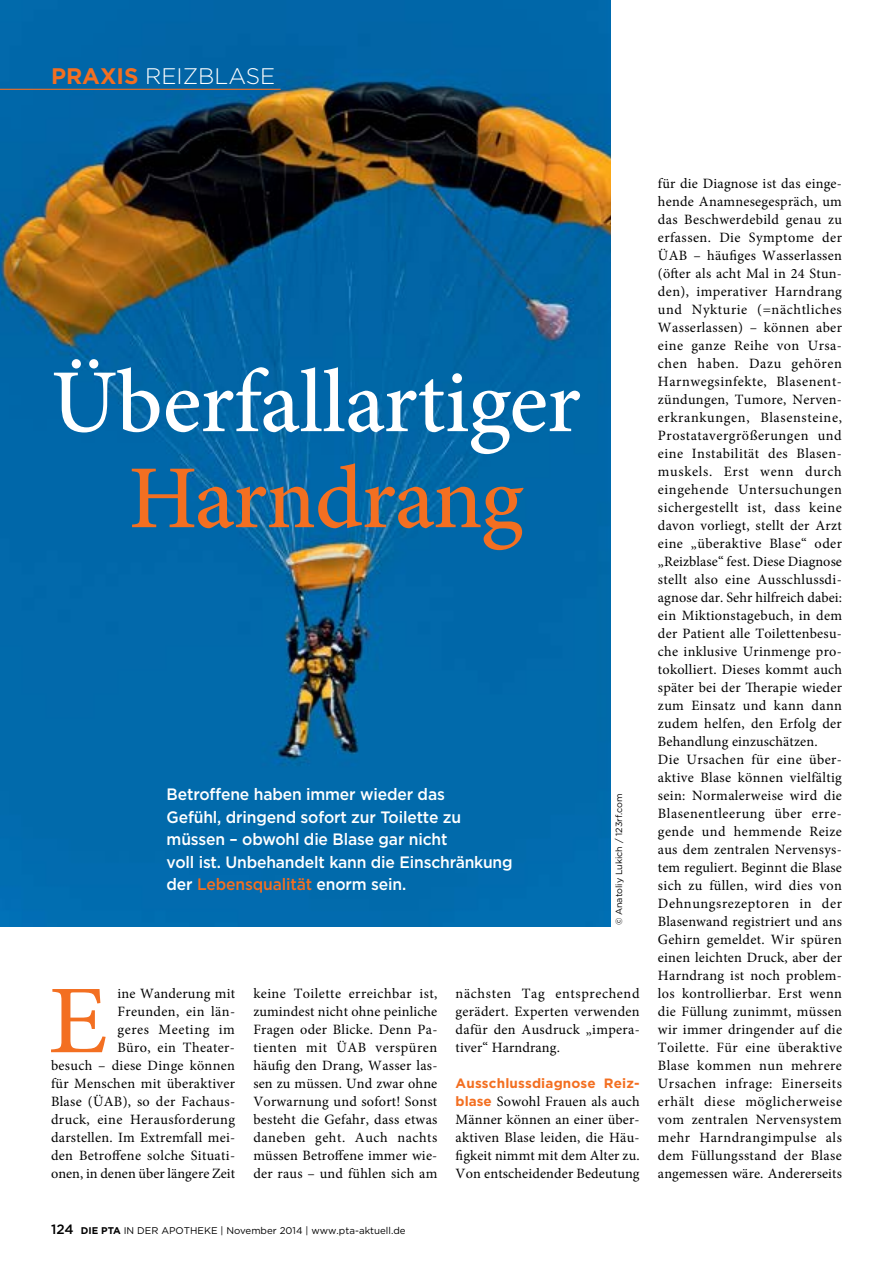
<style>
.page{position:relative;width:893px;height:1263px;background:#fff}
.page>*{position:absolute;margin:0;border:0;box-sizing:border-box;transform-origin:0 0}
.t1{font:97.2px "Minion Pro";color:#f36f21;scale:1.09 1}
.t2{font:500 90px "Minion Pro";letter-spacing:-.005em;color:#fff}
.t3{font:500 90px "Minion Pro";letter-spacing:-.015em;color:#f36f21}
.t4{font:300 22.5px "Gotham";color:#fff}
.t5{font:500 16.5px/22.5px "Gotham";letter-spacing:-.01em;color:#fff;scale:.95 1}
.t6{font:14.25px/18px "Minion Pro";letter-spacing:.025em;color:#000;text-align:justify}
.t7{font:700 13.5px "Gotham";letter-spacing:.01em;color:#f36f21}
.t8{font:9.75px "Gotham";color:#000}
.t9{font:9px "Gotham";color:#000}
.s1{font-weight:700;color:#f36f21}
.s2{color:#f36f21}
.s3{font-family:"Gotham";font-weight:700;font-size:13.5px;color:#f36f21}
.s4{font-weight:500;font-size:13.5px}
.s5{font-weight:700}
</style>
<div class="page">
<img style="left:0;top:0;width:611px;height:926px">
<hr style="left:0;top:89px;width:281px;height:1px;background:#f36f21">
<h3 class="t4" style="left:51px;top:62px;width:226px"><span class="s1">PRAXIS</span> REIZBLASE</h3>
<h2 class="t2" style="left:51px;top:342px;width:531px">Überfallartiger</h2>
<h2 class="t3" style="left:128px;top:438px;width:397px">Harndrang</h2>
<p class="t5" style="left:167px;top:783px;width:366px">Betroffene haben immer wieder das<br>Gefühl, dringend sofort zur Toilette zu müssen – obwohl die Blase gar nicht<br>voll ist. Unbehandelt kann die Einschränkung der <span class="s2">Lebensqualität</span> enorm sein.</p>
<p class="t9" style="left:613px;top:925px;width:134px;rotate:-90deg">© Anatoliy Lukich / 123rf.com</p>
<p class="t6" style="left:51px;top:985px;width:186px;text-align:right">ine Wanderung mit<br>Freunden, ein län-<br>geres Meeting im<br>Büro, ein Theater-<br>besuch – diese Dinge können für Menschen mit überaktiver<br>Blase (ÜAB), so der Fachaus&shy;druck, eine Herausforderung darstellen. Im Extremfall mei&shy;den Betroffene solche Situati&shy;onen, in denen über längere Zeit</p>
<p class="t6" style="left:253px;top:985px;width:186px">keine Toilette erreichbar ist, zumindest nicht ohne peinliche Fragen oder Blicke. Denn Pa&shy;tienten mit ÜAB verspüren häufig den Drang, Wasser las&shy;sen zu müssen. Und zwar ohne Vorwarnung und sofort! Sonst besteht die Gefahr, dass etwas daneben geht. Auch nachts müssen Betroffene immer wie&shy;der raus – und fühlen sich am</p>
<p class="t6" style="left:456px;top:985px;width:186px">nächsten Tag entsprechend gerädert. Experten verwenden dafür den Ausdruck „impera&shy;tiver“ Harndrang.</p>
<h1 class="t1" style="left:48px;top:956px;width:57px">E</h1>
<p class="t7" style="left:456px;top:1074px;width:186px">Ausschlussdiagnose Reiz-</p>
<p class="t6" style="left:456px;top:1093px;width:186px"><span class="s3">blase</span> Sowohl Frauen als auch Männer können an einer über&shy;aktiven Blase leiden, die Häu&shy;figkeit nimmt mit dem Alter zu.<br>Von entscheidender Bedeutung</p>
<p class="t8" style="left:51px;top:1224px;width:356px"><span class="s4">124</span> <span class="s5">DIE PTA</span> IN DER APOTHEKE | November 2014 | www.pta-aktuell.de</p>
<p class="t6" style="left:658px;top:175px;width:186px;text-align:left">für die Diagnose ist das einge&shy;hende Anamnesegespräch, um das Beschwerdebild genau zu erfassen. Die Symptome der<br>ÜAB – häufiges Wasserlassen (öfter als acht Mal in 24 Stun&shy;den), imperativer Harndrang und Nykturie (=nächtliches<br>Wasserlassen) – können aber eine ganze Reihe von Ursa&shy;chen haben. Dazu gehören<br>Harnwegsinfekte, Blasenent&shy;zündungen, Tumore, Nerven&shy;erkrankungen, Blasensteine,<br>Prostatavergrößerungen und eine Instabilität des Blasen&shy;muskels. Erst wenn durch eingehende Untersuchungen sichergestellt ist, dass keine davon vorliegt, stellt der Arzt eine „überaktive Blase“ oder „Reizblase“ fest. Diese Diagnose stellt also eine Ausschlussdi&shy;agnose dar. Sehr hilfreich dabei: ein Miktionstagebuch, in dem der Patient alle Toilettenbesu&shy;che inklusive Urinmenge pro&shy;tokolliert. Dieses kommt auch später bei der Therapie wieder zum Einsatz und kann dann zudem helfen, den Erfolg der<br>Behandlung einzuschätzen.<br>Die Ursachen für eine über&shy;aktive Blase können vielfältig sein: Normalerweise wird die<br>Blasenentleerung über erre&shy;gende und hemmende Reize aus dem zentralen Nervensys&shy;tem reguliert. Beginnt die Blase sich zu füllen, wird dies von<br>Dehnungsrezeptoren in der<br>Blasenwand registriert und ans<br>Gehirn gemeldet. Wir spüren einen leichten Druck, aber der<br>Harndrang ist noch problem&shy;los kontrollierbar. Erst wenn die Füllung zunimmt, müssen wir immer dringender auf die<br>Toilette. Für eine überaktive<br>Blase kommen nun mehrere<br>Ursachen infrage: Einerseits erhält diese möglicherweise vom zentralen Nervensystem mehr Harndrangimpulse als dem Füllungsstand der Blase angemessen wäre. Andererseits</p>
</div>
